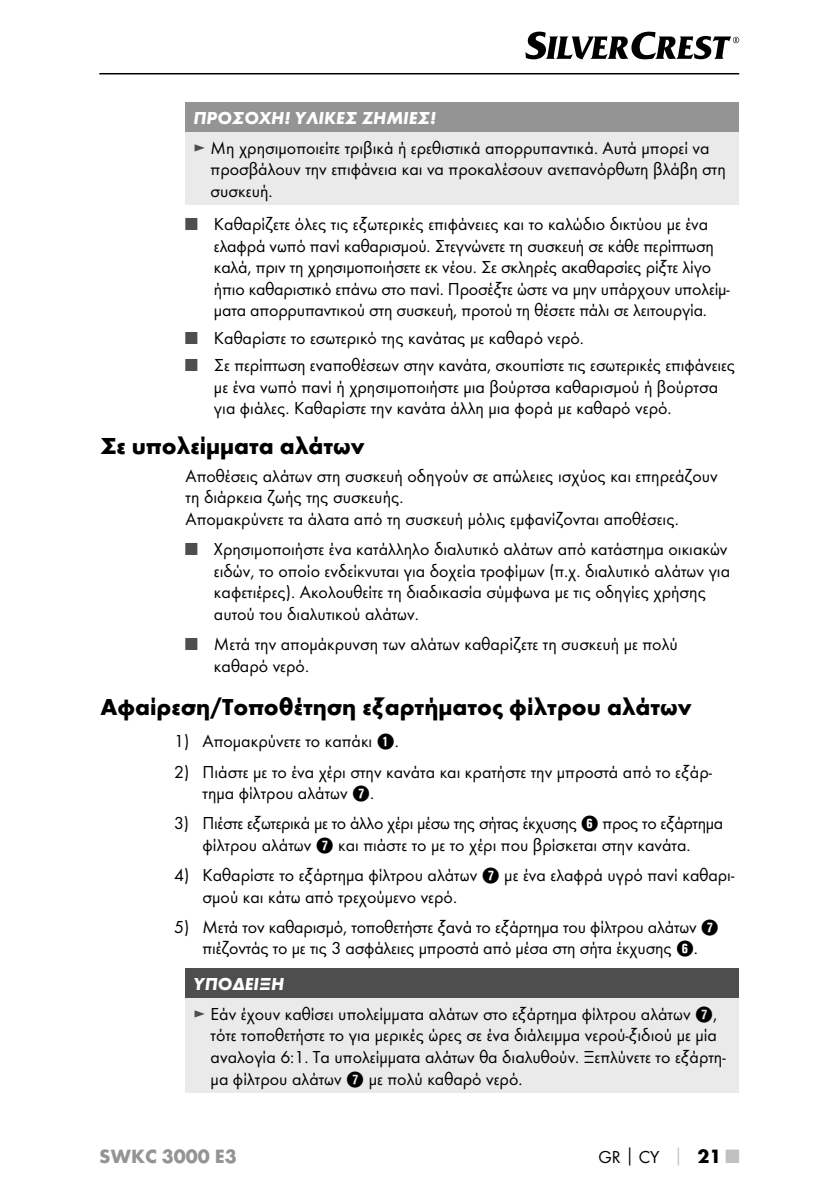
<style>
.page{position:relative;width:840px;height:1191px;background:#fff}
.page>*{position:absolute;margin:0;border:0;box-sizing:border-box;transform-origin:0 0}
.t1{font:700 24px "Futura";color:#000}
.t2{font:700 20px "Futura";color:#949494}
.t3{font:18px/21.6px "Futura Boo";color:#000}
.t4{font:18px/21.6px "Futura Boo";letter-spacing:-.02em;color:#000;text-align:center}
.t5{font:italic 700 18px "Futura";color:#fff}
.s1{color:#4e4e4e}
.s2{font-family:"Hako PI Nummern"}
.s3{font-family:"Futura";font-weight:700}
.s4{font-family:"Futura";font-weight:700;color:#c0c0c0}
.s5{font-family:"Futura";font-weight:700;font-size:20px}
.s6{font-family:"Futura";font-weight:700;font-size:20px;color:#c0c0c0}
</style>
<div class="page">
<hr style="left:99px;top:73px;width:639px;height:1px;background:#000">
<svg style="left:525px;top:32px;width:213px;height:28px"></svg>
<div style="left:185px;top:102px;width:553px;height:30px;background:#949494"></div>
<div style="left:185px;top:132px;width:553px;height:73px;background:#eaeaea"></div>
<div style="left:185px;top:968px;width:553px;height:30px;background:#4e4e4e"></div>
<div style="left:185px;top:998px;width:553px;height:94px;background:#eaeaea"></div>
<p class="t5" style="left:193px;top:112px;width:244px">ΠΡΟΣΟΧΗ! ΥΛΙΚΕΣ ΖΗΜΙΕΣ!</p>
<p class="t3" style="left:210px;top:138px;width:516px;text-indent:-17px"><span class="s1">►</span> Μη χρησιμοποιείτε τριβικά ή ερεθιστικά απορρυπαντικά. Αυτά μπορεί να προσβάλουν την επιφάνεια και να προκαλέσουν ανεπανόρθωτη βλάβη στη συσκευή.</p>
<p class="t3" style="left:214px;top:214px;width:517px;text-indent:-28px"><span class="s1">■</span> Καθαρίζετε όλες τις εξωτερικές επιφάνειες και το καλώδιο δικτύου με ένα ελαφρά νωπό πανί καθαρισμού. Στεγνώνετε τη συσκευή σε κάθε περίπτωση καλά, πριν τη χρησιμοποιήσετε εκ νέου. Σε σκληρές ακαθαρσίες ρίξτε λίγο ήπιο καθαριστικό επάνω στο πανί. Προσέξτε ώστε να μην υπάρχουν υπολείμ&shy;ματα απορρυπαντικού στη συσκευή, προτού τη θέσετε πάλι σε λειτουργία.</p>
<p class="t3" style="left:185px;top:328px;width:399px"><span class="s1">■</span> Καθαρίστε το εσωτερικό της κανάτας με καθαρό νερό.</p>
<p class="t3" style="left:214px;top:355px;width:522px;text-indent:-28px"><span class="s1">■</span> Σε περίπτωση εναποθέσεων στην κανάτα, σκουπίστε τις εσωτερικές επιφάνειες με ένα νωπό πανί ή χρησιμοποιήστε μια βούρτσα καθαρισμού ή βούρτσα για φιάλες. Καθαρίστε την κανάτα άλλη μια φορά με καθαρό νερό.</p>
<h1 class="t1" style="left:100px;top:437px;width:265px">Σε υπολείμματα αλάτων</h1>
<p class="t3" style="left:185px;top:466px;width:533px">Αποθέσεις αλάτων στη συσκευή οδηγούν σε απώλειες ισχύος και επηρεάζουν τη διάρκεια ζωής της συσκευής.<br>Απομακρύνετε τα άλατα από τη συσκευή μόλις εμφανίζονται αποθέσεις.</p>
<p class="t3" style="left:214px;top:539px;width:517px;text-indent:-28px"><span class="s1">■</span> Χρησιμοποιήστε ένα κατάλληλο διαλυτικό αλάτων από κατάστημα οικιακών ειδών, το οποίο ενδείκνυται για δοχεία τροφίμων (π.χ. διαλυτικό αλάτων για καφετιέρες). Ακολουθείτε τη διαδικασία σύμφωνα με τις οδηγίες χρήσης αυτού του διαλυτικού αλάτων.</p>
<p class="t3" style="left:214px;top:634px;width:465px;text-indent:-28px"><span class="s1">■</span> Μετά την απομάκρυνση των αλάτων καθαρίζετε τη συσκευή με πολύ καθαρό νερό.</p>
<h1 class="t1" style="left:100px;top:697px;width:592px">Αφαίρεση/Τοποθέτηση εξαρτήματος φίλτρου αλάτων</h1>
<p class="t3" style="left:174px;top:731px;width:226px">1) Απομακρύνετε το καπάκι <span class="s2">1</span>.</p>
<p class="t3" style="left:202px;top:761px;width:510px;text-indent:-28px">2) Πιάστε με το ένα χέρι στην κανάτα και κρατήστε την μπροστά από το εξάρ&shy;τημα φίλτρου αλάτων <span class="s2">7</span>.</p>
<p class="t4" style="left:174px;top:813px;width:550px">3) Πιέστε εξωτερικά με το άλλο χέρι μέσω της σήτας έκχυσης <span class="s2">6</span> προς το εξάρτημα φίλτρου αλάτων <span class="s2">7</span> και πιάστε το με το χέρι που βρίσκεται στην κανάτα.</p>
<p class="t3" style="left:202px;top:865px;width:533px;text-indent:-28px">4) Καθαρίστε το εξάρτημα φίλτρου αλάτων <span class="s2">7</span> με ένα ελαφρά υγρό πανί καθαρι&shy;σμού και κάτω από τρεχούμενο νερό.</p>
<p class="t3" style="left:174px;top:917px;width:546px;text-align:center">5) Μετά τον καθαρισμό, τοποθετήστε ξανά το εξάρτημα του φίλτρου αλάτων <span class="s2">7 </span>πιέζοντάς το με τις 3 ασφάλειες μπροστά από μέσα στη σήτα έκχυσης <span class="s2">6</span>.</p>
<p class="t5" style="left:193px;top:978px;width:92px">ΥΠΟΔΕΙΞΗ</p>
<p class="t3" style="left:210px;top:1004px;width:516px;text-indent:-17px"><span class="s1">►</span> Εάν έχουν καθίσει υπολείμματα αλάτων στο εξάρτημα φίλτρου αλάτων <span class="s2">7</span>, τότε τοποθετήστε το για μερικές ώρες σε ένα διάλειμμα νερού-ξιδιού με μία αναλογία 6:1. Τα υπολείμματα αλάτων θα διαλυθούν. Ξεπλύνετε το εξάρτη&shy;μα φίλτρου αλάτων <span class="s2">7</span> με πολύ καθαρό νερό.</p>
<p class="t2" style="left:99px;top:1148px;width:139px">SWKC 3000 E3</p>
<p class="t3" style="left:598px;top:1146px;width:142px">GR<span class="s3">│</span>CY <span class="s4">│</span> <span class="s5">21</span> <span class="s6">■</span></p>
</div>
